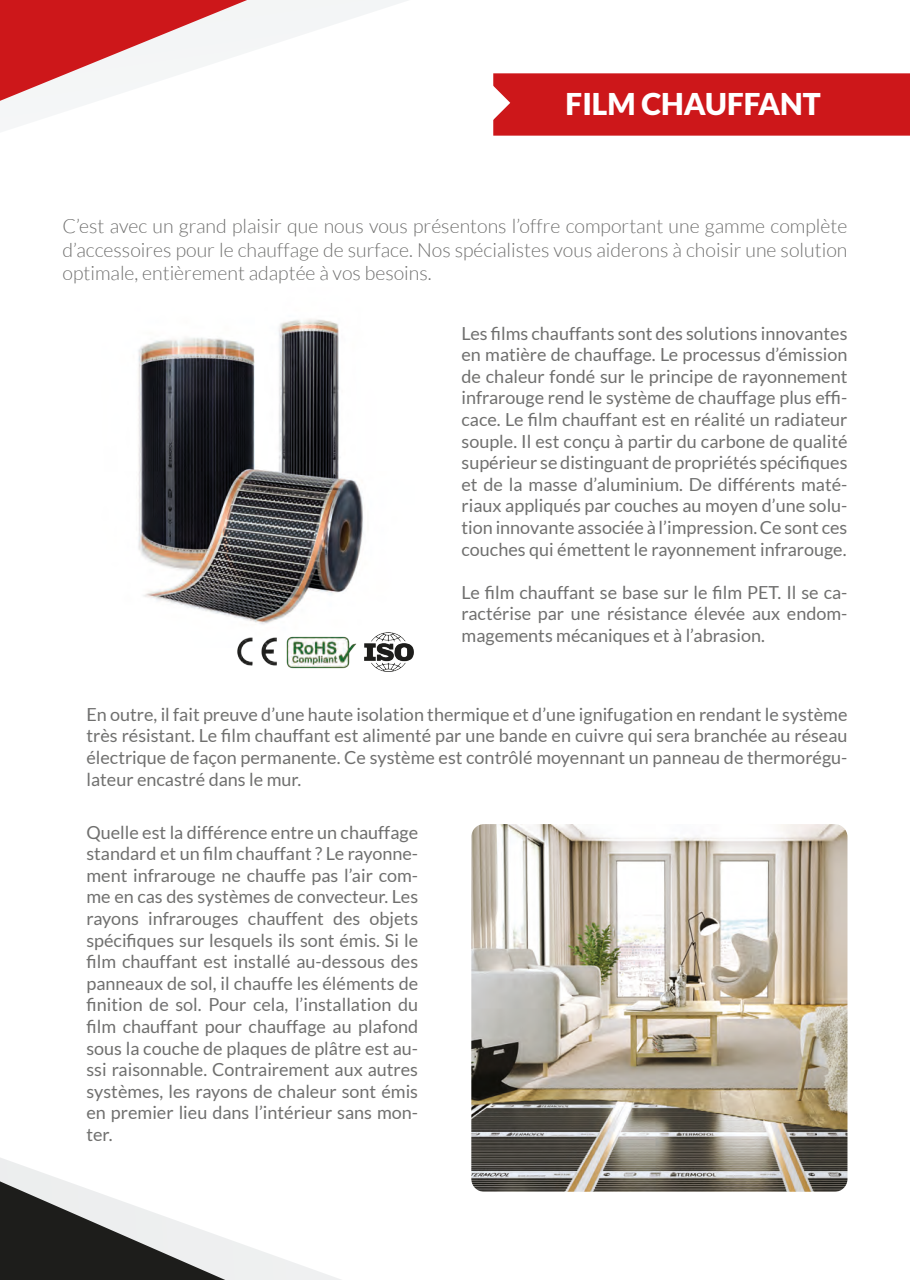
<style>
.page{position:relative;width:910px;height:1280px;background:#fff}
.page>*{position:absolute;margin:0;border:0;box-sizing:border-box;transform-origin:0 0}
.t1{font:900 30px "Lato";color:#fff}
.t2{font:300 19.5px/23.4px "Lato";color:#70706f;text-align:justify}
.t3{font:18px/21.6px "Lato";color:#70706f;text-align:justify}
</style>
<div class="page">
<svg style="left:0;top:0;width:408px;height:118px"></svg>
<svg style="left:0;top:0;width:247px;height:101px"></svg>
<svg style="left:0;top:1032px;width:848px;height:248px"></svg>
<svg style="left:0;top:1181px;width:225px;height:99px"></svg>
<img style="left:471px;top:824px;width:376px;height:368px">
<img style="left:138px;top:319px;width:225px;height:306px">
<div style="left:493px;top:73px;width:417px;height:63px;background:#cd171a"></div>
<img style="left:237px;top:637px;width:40px;height:29px">
<img style="left:286px;top:636px;width:70px;height:33px">
<img style="left:364px;top:632px;width:49px;height:40px">
<h1 class="t1" style="left:566px;top:87px;width:257px">FILM CHAUFFANT</h1>
<p class="t2" style="left:63px;top:215px;width:786px">C’est avec un grand plaisir que nous vous présentons l’offre comportant une gamme complète d’accessoires pour le chauffage de surface. Nos spécialistes vous aiderons à choisir une solution optimale, entièrement adaptée à vos besoins.</p>
<p class="t3" style="left:462px;top:322px;width:387px">Les films chauffants sont des solutions innovantes en matière de chauffage. Le processus d’émission de chaleur fondé sur le principe de rayonnement infrarouge rend le système de chauffage plus effi&shy;cace. Le film chauffant est en réalité un radiateur souple. Il est conçu à partir du carbone de qualité supérieur se distinguant de propriétés spécifiques et de la masse d’aluminium. De différents maté&shy;riaux appliqués par couches au moyen d’une solu&shy;tion innovante associée à l’impression. Ce sont ces couches qui émettent le rayonnement infrarouge.</p>
<p class="t3" style="left:462px;top:581px;width:387px">Le film chauffant se base sur le film PET. Il se ca&shy;ractérise par une résistance élevée aux endom&shy;magements mécaniques et à l’abrasion.</p>
<p class="t3" style="left:86px;top:703px;width:762px">En outre, il fait preuve d’une haute isolation thermique et d’une ignifugation en rendant le système très résistant. Le film chauffant est alimenté par une bande en cuivre qui sera branchée au réseau électrique de façon permanente. Ce système est contrôlé moyennant un panneau de thermorégu&shy;lateur encastré dans le mur.</p>
<p class="t3" style="left:86px;top:821px;width:333px">Quelle est la différence entre un chauffage standard et un film chauffant ? Le rayonne&shy;ment infrarouge ne chauffe pas l’air com&shy;me en cas des systèmes de convecteur. Les rayons infrarouges chauffent des objets spécifiques sur lesquels ils sont émis. Si le film chauffant est installé au-dessous des panneaux de sol, il chauffe les éléments de finition de sol. Pour cela, l’installation du film chauffant pour chauffage au plafond sous la couche de plaques de plâtre est au&shy;ssi raisonnable. Contrairement aux autres systèmes, les rayons de chaleur sont émis en premier lieu dans l’intérieur sans mon&shy;ter.</p>
</div>
